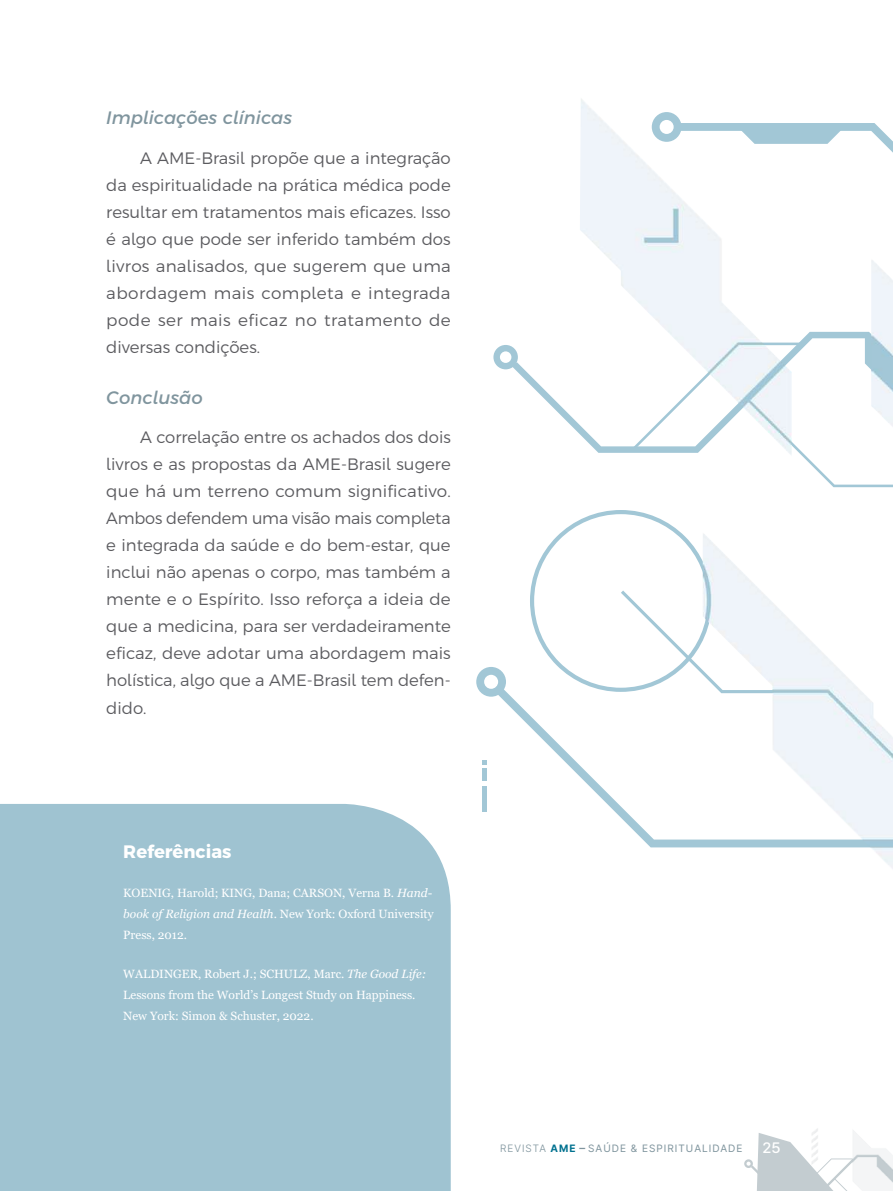
<style>
.page{position:relative;width:893px;height:1191px;background:#fff}
.page>*{position:absolute;margin:0;border:0;box-sizing:border-box;transform-origin:0 0}
.t1{font:italic 18px "Argentum Sans";color:#80959e}
.t2{font:700 18px "Argentum Sans";color:#fff}
.t3{font:300 16.5px/27px "Argentum Sans";color:#5b5b5f;text-align:justify}
.t4{font:500 15px "Pretendard";color:#fff}
.t5{font:12px/21px "Georgia";color:#fff;text-align:justify}
.t6{font:10.5px "Pretendard";letter-spacing:.1em;color:#80959e}
.s1{font-style:italic}
.s2{font-weight:300}
.s3{font-weight:700;color:#00718f}
.s4{font-weight:600;font-size:12px}
</style>
<div class="page">
<div style="left:0;top:804px;width:451px;height:387px;background:#9fc3d1"></div>
<svg style="left:792px;top:123px;width:101px;height:209px"></svg>
<svg style="left:493px;top:345px;width:19px;height:24px"></svg>
<svg style="left:493px;top:692px;width:210px;height:156px"></svg>
<svg style="left:476px;top:667px;width:30px;height:29px"></svg>
<svg style="left:621px;top:692px;width:82px;height:152px"></svg>
<svg style="left:530px;top:335px;width:363px;height:357px"></svg>
<hr style="left:482px;top:786px;width:4px;height:25px;background:#a2c7d6">
<hr style="left:482px;top:768px;width:4px;height:13px;background:#a2c7d6">
<svg style="left:482px;top:760px;width:4px;height:4px"></svg>
<img style="left:703px;top:532px;width:190px;height:337px">
<img style="left:580px;top:99px;width:212px;height:357px">
<img style="left:871px;top:258px;width:22px;height:170px">
<svg style="left:744px;top:1128px;width:108px;height:63px"></svg>
<img style="left:852px;top:1130px;width:41px;height:61px">
<p class="t1" style="left:106px;top:103px;width:187px">Implicações clínicas</p>
<p class="t3" style="left:106px;top:144px;width:346px;text-indent:34px">A AME-Brasil propõe que a integração da espiritualidade na prática médica pode resultar em tratamentos mais eficazes. Isso é algo que pode ser inferido também dos livros analisados, que sugerem que uma abordagem mais completa e integrada pode ser mais eficaz no tratamento de diversas condições.</p>
<p class="t1" style="left:106px;top:383px;width:98px">Conclusão</p>
<p class="t3" style="left:106px;top:424px;width:346px;text-indent:34px">A correlação entre os achados dos dois livros e as propostas da AME-Brasil sugere que há um terreno comum significativo.<br>Ambos defendem uma visão mais completa e integrada da saúde e do bem-estar, que inclui não apenas o corpo, mas também a mente e o Espírito. Isso reforça a ideia de que a medicina, para ser verdadeiramente eficaz, deve adotar uma abordagem mais holística, algo que a AME-Brasil tem defen&shy;dido.</p>
<p class="t2" style="left:123px;top:836px;width:110px">Referências</p>
<p class="t5" style="left:123px;top:882px;width:312px">KOENIG, Harold; KING, Dana; CARSON, Verna B. <span class="s1">Hand&shy;book of Religion and Health</span>. New York: Oxford University Press, 2012.</p>
<p class="t5" style="left:123px;top:963px;width:305px;text-align:left">WALDINGER, Robert J.; SCHULZ, Marc. <span class="s1">The Good Life:<br></span>Lessons from the World’s Longest Study on Happiness.<br>New York: Simon &amp; Schuster, 2022.</p>
<p class="t6" style="left:500px;top:1142px;width:244px"><span class="s2">REVISTA</span> <span class="s3">AME</span> <span class="s4">–</span> SAÚDE &amp; ESPIRITUALIDADE</p>
<p class="t4" style="left:763px;top:1139px;width:20px">25</p>
</div>
